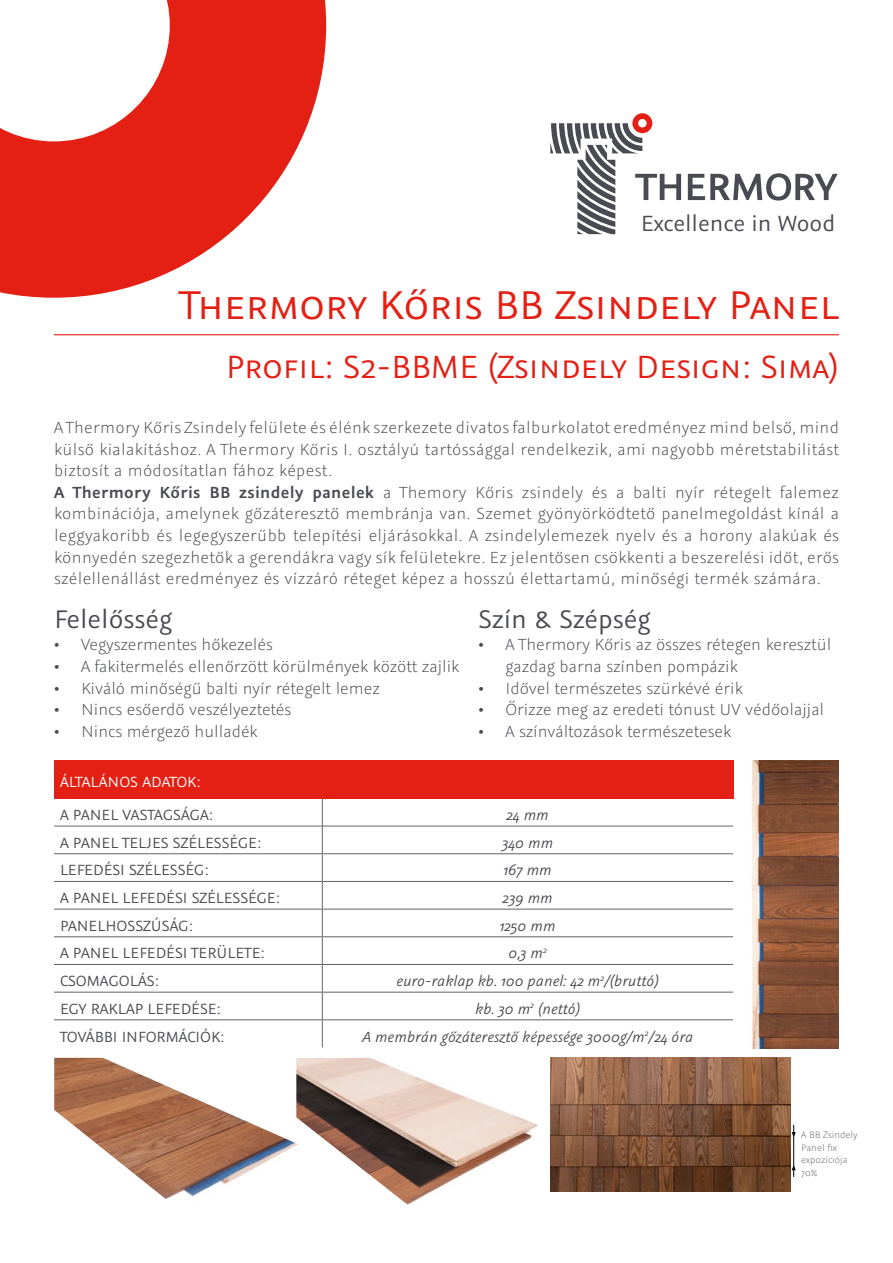
<style>
.page{position:relative;width:893px;height:1263px;background:#fff}
.page>*{position:absolute;margin:0;border:0;box-sizing:border-box;transform-origin:0 0}
.t1{font:45px "Graublau Sans";color:#e41f13}
.t2{font:36px "Graublau Sans";color:#e41f13}
.t3{font:28.5px "Graublau Sans";color:#494a52}
.t4{font:24.75px "Graublau Sans";color:#494a52}
.t5{font:300 18px/21.6px "Graublau Sans";letter-spacing:.02em;color:#494a52}
.t6{font:300 18px/21.6px "Graublau Sans";color:#494a52}
.t7{font:16.5px "Graublau Sans";color:#494a52}
.t8{font:italic 16.5px "Graublau Sans";color:#494a52}
.t9{font:16.5px "Graublau Sans";color:#fff}
.t10{font:300 10.5px/12.6px "Graublau Sans";color:#68666d}
.s1{font-weight:600}
</style>
<div class="page">
<hr style="left:54px;top:334px;width:785px;height:1px;background:#e41f13">
<svg style="left:0;top:0;width:326px;height:298px;fill:#e41f13"></svg>
<div style="left:54px;top:760px;width:679px;height:38px;background:#e41f13"></div>
<hr style="left:54px;top:826px;width:268px;height:1px;background:#68666d">
<hr style="left:323px;top:826px;width:410px;height:1px;background:#68666d">
<hr style="left:54px;top:853px;width:268px;height:1px;background:#646363">
<hr style="left:322px;top:853px;width:411px;height:1px;background:#646363">
<hr style="left:54px;top:881px;width:268px;height:1px;background:#646363">
<hr style="left:322px;top:881px;width:411px;height:1px;background:#646363">
<hr style="left:54px;top:909px;width:268px;height:1px;background:#646363">
<hr style="left:322px;top:909px;width:411px;height:1px;background:#646363">
<hr style="left:54px;top:936px;width:268px;height:1px;background:#646363">
<hr style="left:322px;top:936px;width:411px;height:1px;background:#646363">
<hr style="left:54px;top:964px;width:268px;height:1px;background:#646363">
<hr style="left:322px;top:964px;width:411px;height:1px;background:#646363">
<svg style="left:322px;top:798px;width:1px;height:249px"></svg>
<hr style="left:54px;top:992px;width:268px;height:1px;background:#646363">
<hr style="left:322px;top:992px;width:411px;height:1px;background:#646363">
<hr style="left:54px;top:1019px;width:268px;height:1px;background:#646363">
<hr style="left:322px;top:1019px;width:411px;height:1px;background:#646363">
<img style="left:752px;top:760px;width:87px;height:288px">
<svg style="left:688px;top:173px;width:150px;height:28px"></svg>
<svg style="left:550px;top:113px;width:131px;height:121px"></svg>
<img style="left:309px;top:1058px;width:229px;height:147px">
<img style="left:54px;top:1058px;width:255px;height:141px">
<img style="left:550px;top:1058px;width:240px;height:134px">
<hr style="left:793px;top:1125px;width:1px;height:52px;background:#010202">
<svg style="left:792px;top:1132px;width:4px;height:5px"></svg>
<h3 class="t4" style="left:641px;top:209px;width:196px">Excellence in Wood</h3>
<h1 class="t1" style="left:180px;top:279px;width:661px">Thermory Kőris BB Zsindely Panel</h1>
<h2 class="t2" style="left:226px;top:345px;width:615px">Profil: S2-BBME (Zsindely Design: Sima)</h2>
<p class="t5" style="left:54px;top:417px;width:787px">A Thermory Kőris Zsindely felülete és élénk szerkezete divatos falburkolatot eredményez mind belső, mind külső kialakításhoz. A Thermory Kőris I. osztályú tartóssággal rendelkezik, ami nagyobb méretstabilitást biztosít a módosítatlan fához képest.<br><span class="s1">A Thermory Kőris BB zsindely panelek</span> a Themory Kőris zsindely és a balti nyír rétegelt falemez kombinációja, amelynek gőzáteresztő membránja van. Szemet gyönyörködtető panelmegoldást kínál a leggyakoribb és legegyszerűbb telepítési eljárásokkal. A zsindelylemezek nyelv és a horony alakúak és könnyedén szegezhetők a gerendákra vagy sík felületekre. Ez jelentősen csökkenti a beszerelési időt, erős szélellenállást eredményez és vízzáró réteget képez a hosszú élettartamú, minőségi termék számára.</p>
<h3 class="t3" style="left:54px;top:602px;width:120px">Felelősség</h3>
<p class="t6" style="left:54px;top:634px;width:220px">• Vegyszermentes hőkezelés</p>
<p class="t6" style="left:54px;top:656px;width:407px">• A fakitermelés ellenőrzött körülmények között zajlik</p>
<p class="t6" style="left:54px;top:677px;width:327px">• Kiváló minőségű balti nyír rétegelt lemez</p>
<p class="t6" style="left:54px;top:699px;width:239px">• Nincs esőerdő veszélyeztetés</p>
<p class="t6" style="left:54px;top:720px;width:205px">• Nincs mérgező hulladék</p>
<h3 class="t3" style="left:478px;top:602px;width:174px">Szín &amp; Szépség</h3>
<p class="t6" style="left:505px;top:634px;width:327px;text-indent:-27px">• A Thermory Kőris az összes rétegen keresztül gazdag barna színben pompázik</p>
<p class="t6" style="left:478px;top:677px;width:266px">• Idővel természetes szürkévé érik</p>
<p class="t6" style="left:478px;top:699px;width:347px">• Őrizze meg az eredeti tónust UV védőolajjal</p>
<p class="t6" style="left:478px;top:720px;width:254px">• A színváltozások természetesek</p>
<p class="t9" style="left:60px;top:772px;width:143px">ÁLTALÁNOS ADATOK:</p>
<p class="t7" style="left:60px;top:805px;width:155px">A PANEL VASTAGSÁGA:</p>
<p class="t8" style="left:507px;top:805px;width:44px">24 mm</p>
<p class="t7" style="left:60px;top:833px;width:203px">A PANEL TELJES SZÉLESSÉGE:</p>
<p class="t8" style="left:502px;top:832px;width:53px">340 mm</p>
<p class="t7" style="left:60px;top:861px;width:150px">LEFEDÉSI SZÉLESSÉG:</p>
<p class="t8" style="left:504px;top:860px;width:50px">167 mm</p>
<p class="t7" style="left:60px;top:888px;width:222px">A PANEL LEFEDÉSI SZÉLESSÉGE:</p>
<p class="t8" style="left:503px;top:888px;width:52px">239 mm</p>
<p class="t7" style="left:60px;top:916px;width:135px">PANELHOSSZÚSÁG:</p>
<p class="t8" style="left:500px;top:915px;width:57px">1250 mm</p>
<p class="t7" style="left:60px;top:944px;width:206px">A PANEL LEFEDÉSI TERÜLETE:</p>
<p class="t8" style="left:509px;top:943px;width:40px">0,3 m<sup>2</sup></p>
<p class="t7" style="left:60px;top:971px;width:101px">CSOMAGOLÁS:</p>
<p class="t8" style="left:397px;top:971px;width:264px">euro-raklap kb. 100 panel: 42 m<sup>2</sup>/(bruttó)</p>
<p class="t7" style="left:60px;top:999px;width:163px">EGY RAKLAP LEFEDÉSE:</p>
<p class="t8" style="left:475px;top:998px;width:107px">kb. 30 m<sup>2</sup> (nettó)</p>
<p class="t7" style="left:60px;top:1027px;width:166px">TOVÁBBI INFORMÁCIÓK:</p>
<p class="t8" style="left:362px;top:1026px;width:332px">A membrán gőzáteresztő képessége 3000g/m<sup>2</sup>/24 óra</p>
<p class="t10" style="left:801px;top:1128px;width:58px">A BB Zsindely<br>Panel fix expozíciója<br>70%</p>
</div>
